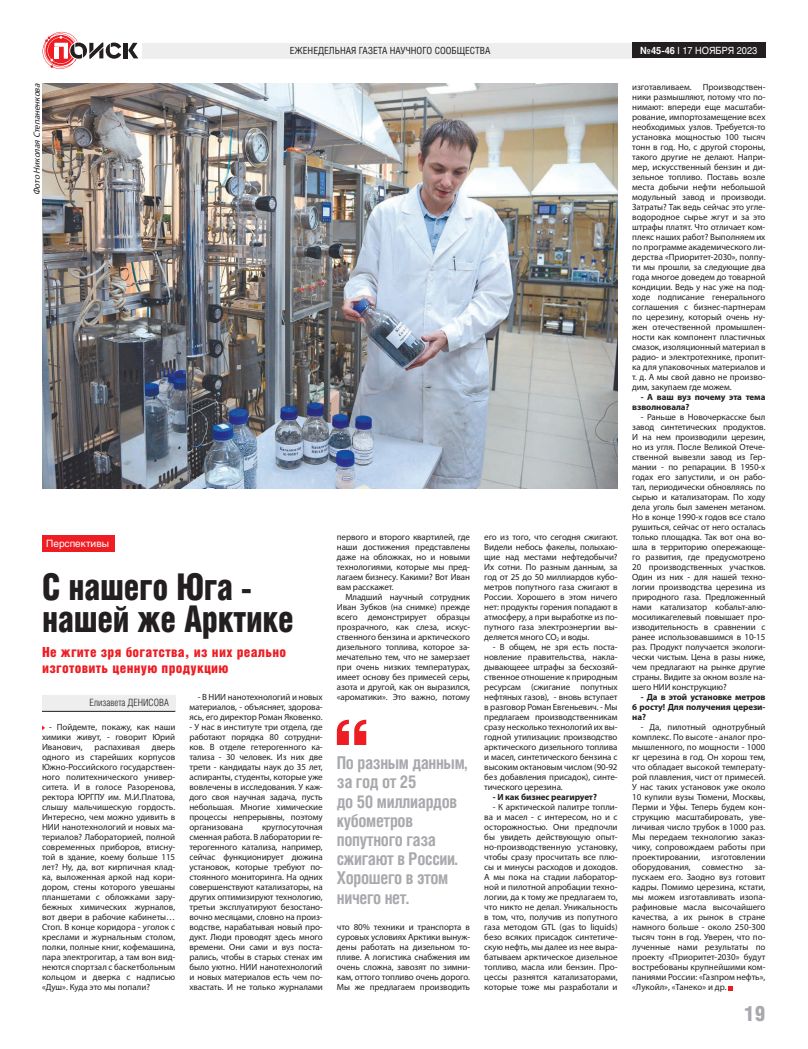
<style>
.page{position:relative;width:808px;height:1049px;background:#fff}
.page>*{position:absolute;margin:0;border:0;box-sizing:border-box;transform-origin:0 0}
.t1{font:37px/32px "Helios Cond Black C";letter-spacing:-.01em;color:#231f20;scale:.9 1}
.t2{font:21.1px "Helios Cond Black C";color:#a8a9ad}
.t3{font:700 17.7px/19.2px "Helios Cond C";letter-spacing:-.02em;color:#a8a9ad;scale:.96 1}
.t4{font:14px/16px "Helios Cond Black C";letter-spacing:.02em;color:#ee1d23}
.t5{font:10px "Helios Cond Light C";color:#231f20}
.t6{font:10px "Helios C";color:#fff}
.t7{font:9.8px "Helios Cond C";color:#231f20}
.t8{font:9.8px "Helios C";color:#fff;scale:.93 1}
.t9{font:9px/10px "Myriad Pro";letter-spacing:-.01em;color:#231f20;text-align:justify}
.t10{font:700 9px/10px "Myriad Pro";letter-spacing:-.01em;color:#231f20}
.t11{font:italic 9px "Myriad Pro";color:#231f20}
.s1{font-weight:700}
</style>
<div class="page">
<hr style="left:124px;top:43px;width:4px;height:15px;background:#231f20">
<svg style="left:128px;top:43px;width:10px;height:15px"></svg>
<svg style="left:43px;top:32px;width:78px;height:37px"></svg>
<div style="left:142px;top:43px;width:496px;height:16px;background:#eeeeef"></div>
<div style="left:632px;top:43px;width:133px;height:15px;background:#231f20"></div>
<div style="left:42px;top:536px;width:73px;height:16px;background:#ee1d23"></div>
<div style="left:42px;top:695px;width:133px;height:16px;background:#eeeeef"></div>
<hr style="left:42px;top:711px;width:133px;height:1px;background:#231f20">
<svg style="left:729px;top:986px;width:4px;height:4px"></svg>
<svg style="left:337px;top:720px;width:29px;height:25px"></svg>
<img style="left:42px;top:84px;width:575px;height:405px">
<p class="t7" style="left:290px;top:45px;width:202px">ЕЖЕНЕДЕЛЬНАЯ ГАЗЕТА НАУЧНОГО СООБЩЕСТВА</p>
<p class="t8" style="left:640px;top:44px;width:127px"><span class="s1">№45-46</span> I 17 НОЯБРЯ 2023</p>
<p class="t11" style="left:33px;top:195px;width:115px;rotate:-90deg">Фото Николая Степаненкова</p>
<p class="t6" style="left:46px;top:538px;width:64px">Перспективы</p>
<h1 class="t1" style="left:42px;top:570px;width:281px">С нашего Юга - нашей же Арктике</h1>
<h3 class="t4" style="left:42px;top:643px;width:246px">Не жгите зря богатства, из них реально изготовить ценную продукцию</h3>
<p class="t5" style="left:90px;top:697px;width:81px">Елизавета ДЕНИСОВА</p>
<p class="t9" style="left:42px;top:723px;width:135px;text-indent:7px">- Пойдемте, покажу, как наши химики живут, - говорит Юрий Иванович,</p>
<p class="t9" style="left:42px;top:743px;width:135px;text-indent:110px">дверь одного из старейших корпусов Южно-Российского государствен&shy;ного политехнического универ&shy;ситета. И в голосе Разоренова, ректора ЮРГПУ им. М.И.Платова, слышу мальчишескую гордость.<br>Интересно, чем можно удивить в НИИ нанотехнологий и новых ма&shy;териалов? Лабораторией, полной современных приборов, втисну&shy;той в здание, коему больше 115 лет? Ну, да, вот кирпичная клад&shy;ка, выложенная аркой над кори&shy;дором, стены которого увешаны планшетами с обложками зару&shy;бежных химических журналов, вот двери в рабочие кабинеты… Стоп. В конце коридора - уголок с креслами и журнальным столом, полки, полные книг, кофемашина, пара электрогитар, а там вон вид&shy;неются спортзал с баскетбольным кольцом и дверка с надписью «Душ». Куда это мы попали?</p>
<p class="t9" style="left:95px;top:743px;width:47px">распахивая</p>
<p class="t9" style="left:189px;top:693px;width:135px;text-indent:9px">- В НИИ нанотехнологий и новых материалов, - объясняет, здорова&shy;ясь, его директор Роман Яковенко.</p>
<p class="t9" style="left:189px;top:723px;width:135px">- У нас в институте три отдела, где работают порядка 80 сотрудни&shy;ков. В отделе гетерогенного ка&shy;тализа - 30 человек. Из них две трети - кандидаты наук до 35 лет, аспиранты, студенты, которые уже вовлечены в исследования. У каж&shy;дого своя научная задача, пусть небольшая. Многие химические процессы непрерывны, поэтому организована</p>
<p class="t9" style="left:189px;top:823px;width:135px;text-indent:73px">круглосуточная сменная работа. В лаборатории ге&shy;терогенного катализа, например, сейчас функционирует дюжина установок, которые требуют по&shy;стоянного мониторинга. На одних совершенствуют катализаторы, на других оптимизируют технологию, третьи эксплуатируют безостано&shy;вочно месяцами, словно на произ&shy;водстве, нарабатывая новый про&shy;дукт. Люди проводят здесь много времени. Они сами и вуз поста&shy;рались, чтобы в старых стенах им было уютно. НИИ нанотехнологий и новых материалов есть чем по&shy;хвастать. И не только журналами</p>
<p class="t9" style="left:337px;top:533px;width:135px">первого и второго квартилей, где наши достижения представлены даже на обложках, но и новыми технологиями, которые мы пред&shy;лагаем бизнесу. Какими? Вот Иван вам расскажет.</p>
<p class="t9" style="left:337px;top:593px;width:135px;text-indent:9px">Младший научный сотрудник Иван Зубков (на снимке) прежде всего демонстрирует образцы прозрачного, как слеза, искус&shy;ственного бензина и арктического дизельного топлива, которое за&shy;мечательно тем, что не замерзает при очень низких температурах, имеет основу без примесей серы, азота и другой, как он выразился, «ароматики». Это важно, потому</p>
<h3 class="t3" style="left:337px;top:753px;width:137px">По разным данным, за год от 25<br>до 50 миллиардов кубометров попутного газа сжигают в России.<br>Хорошего в этом ничего нет.</h3>
<p class="t9" style="left:337px;top:923px;width:135px">что 80% техники и транспорта в суровых условиях Арктики вынуж&shy;дены работать на дизельном то&shy;пливе. А логистика снабжения им очень сложна, завозят по зимни&shy;кам, оттого топливо очень дорого.<br>Мы же предлагаем производить</p>
<p class="t9" style="left:484px;top:533px;width:135px">его из того, что сегодня сжигают.<br>Видели небось факелы, полыхаю&shy;щие над местами нефтедобычи?<br>Их сотни. По разным данным, за год от 25 до 50 миллиардов кубо&shy;метров попутного газа сжигают в России. Хорошего в этом ничего нет: продукты горения попадают в атмосферу, а при выработке из по&shy;путного газа электроэнергии вы&shy;деляется много СО<sub>2</sub> и воды.</p>
<p class="t9" style="left:484px;top:643px;width:135px;text-indent:9px">- В общем, не зря есть поста&shy;новление правительства, накла&shy;дывающеее штрафы за бесхозяй&shy;ственное отношение к природным ресурсам (сжигание попутных неф тяных газов), - вновь вступает в разговор Роман Евгеньевич. - Мы предлагаем производственникам сразу несколько технологий их вы&shy;годной утилизации: производство арктического дизельного топлива и масел, синтетического бензина с высоким октановым числом (90-92 без добавления присадок), синте&shy;тического церезина.</p>
<p class="t10" style="left:493px;top:792px;width:106px">- И как бизнес реагирует?</p>
<p class="t9" style="left:484px;top:803px;width:135px;text-indent:9px">- К арктической палитре топли&shy;ва и масел - с интересом, но и с осторожностью. Они предпочли бы увидеть действующую опыт&shy;но-производственную установку, чтобы сразу просчитать все плю&shy;сы и минусы расходов и доходов.<br>А мы пока на стадии лаборатор&shy;ной и пилотной апробации техно&shy;логии, да к тому же предлагаем то, что никто не делал. Уникальность в том, что, получив из попутного газа методoм GTL (gas to liquids) безо всяких присадок синтетиче&shy;скую нефть, мы далее из нее выра&shy;батываем арктическое дизельное топливо, масла или бензин. Про&shy;цессы разнятся катализаторами, которые тоже мы разработали и</p>
<p class="t9" style="left:632px;top:83px;width:135px">изготавливаем. Производствен&shy;ники размышляют, потому что по&shy;нимают: впереди еще масштаби&shy;рование, импортозамещение всех необходимых узлов. Требуется-то установка мощностью 100 тысяч тонн в год. Но, с другой стороны, такого другие не делают. Напри&shy;мер, искусственный бензин и ди&shy;зельное топливо. Поставь возле места добычи нефти небольшой модульный завод и производи.<br>Затраты? Так ведь сейчас это угле&shy;водородное сырье жгут и за это штрафы платят. Что отличает ком&shy;плекс наших работ? Выполняем их по программе академического ли&shy;дерства «Приоритет-2030», полпу&shy;ти мы прошли, за следующие два года многое доведем до товарной кондиции. Ведь у нас уже на под&shy;ходе подписание генерального соглашения с бизнес-партнерам по церезину, который очень ну&shy;жен отечественной промышлен&shy;ности как компонент пластичных смазок, изоляционный материал в радио- и электротехнике, пропит&shy;ка для упаковочных материалов и т. д. А мы свой давно не произво&shy;дим, закупаем где можем.</p>
<p class="t10" style="left:632px;top:392px;width:135px;text-indent:9px">- А ваш вуз почему эта тема взволновала?</p>
<p class="t9" style="left:632px;top:413px;width:135px;text-indent:9px">- Раньше в Новочеркасске был завод синтетических продуктов.<br>И на нем производили церезин, но из угля. После Великой Отече&shy;ственной вывезли завод из Гер&shy;мании - по репарации. В 1950-х годах его запустили, и он рабо&shy;тал, периодически обновляясь по сырью и катализаторам. По ходу дела уголь был заменен метаном.<br>Но в конце 1990-х годов все стало рушиться, сейчас от него осталась только площадка. Так вот она во&shy;шла в территорию опережающе&shy;го развития, где предусмотрено 20 производственных участков.<br>Один из них - для нашей техно&shy;логии производства церезина из природного газа. Предложенный нами катализатор кобальт-алю&shy;мосиликагелевый повышает про&shy;изводительность в сравнении с ранее использовавшимся в 10-15 раз. Продукт получается экологи&shy;чески чистым. Цена в разы ниже, чем предлагают на рынке другие страны. Видите за окном возле на&shy;шего НИИ конструкцию?</p>
<p class="t10" style="left:632px;top:692px;width:135px;text-align:justify;text-indent:9px">- Да в этой установке метров 6 росту! Для получения церези&shy;на?</p>
<p class="t9" style="left:632px;top:723px;width:135px;text-indent:9px">- Да, пилотный однотрубный комплекс. По высоте - аналог про&shy;мышленного, по мощности - 1000 кг церезина в год. Он хорош тем, что обладает высокой температу&shy;рой плавления, чист от примесей.<br>У нас таких установок уже около 10 купили вузы Тюмени, Москвы, Перми и Уфы. Теперь будем кон&shy;струкцию масштабировать, уве&shy;личивая число трубок в 1000 раз.<br>Мы передаем технологию заказ&shy;чику, сопровождаем работы при проектировании, изготовлении оборудования, совместно за&shy;пускаем его. Заодно вуз готовит кадры. Помимо церезина, кстати, мы можем изготавливать изопа&shy;рафиновые масла высочайшего качества, а их рынок в стране намного больше - около 250-300 тысяч тонн в год. Уверен, что по&shy;лученные нами результаты по проекту «Приоритет-2030» будут востребованы крупнейшими ком&shy;паниями России: «Газпром нефть», «Лукойл», «Танеко» и др.</p>
<h2 class="t2" style="left:744px;top:1001px;width:23px">19</h2>
</div>
